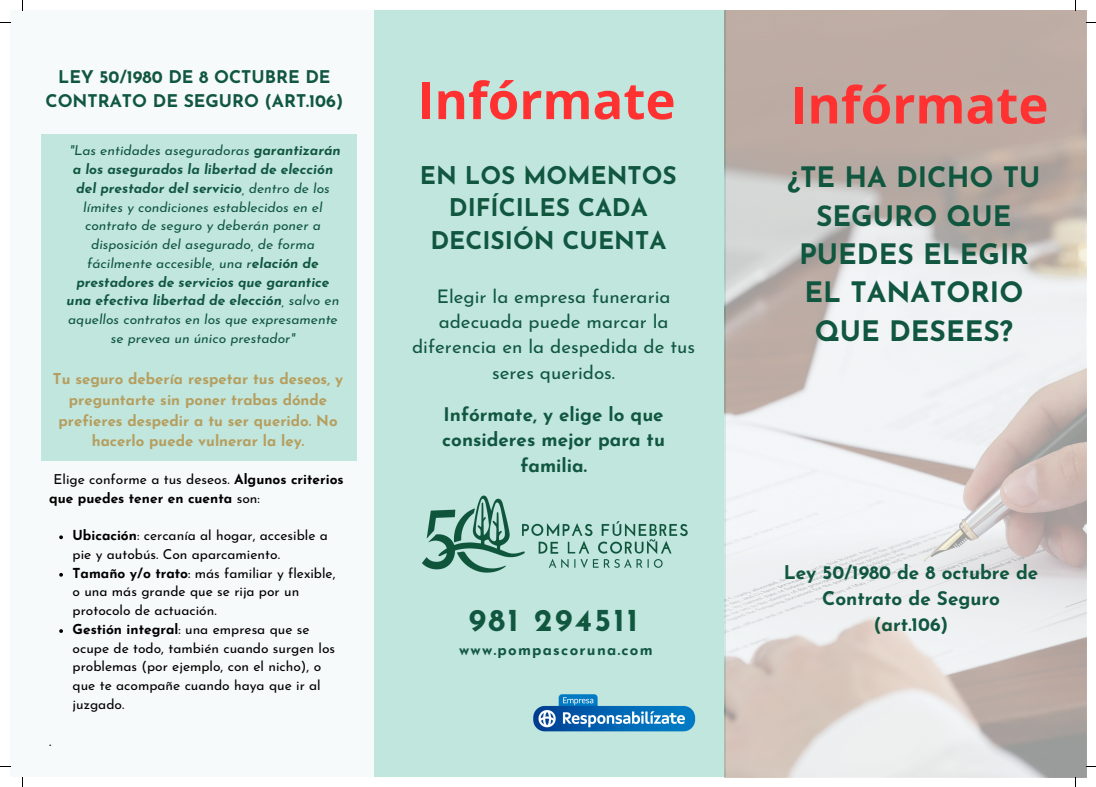
<style>
.page{position:relative;width:1096px;height:787px;background:#fff}
.page>*{position:absolute;margin:0;border:0;box-sizing:border-box;transform-origin:0 0}
.t1{font:700 51px "Open Sans";color:#ff3131}
.t2{font:700 31.38px "Josefin Sans";letter-spacing:.085em;color:#115740}
.t3{font:700 28.12px/38.5px "Josefin Sans";color:#115740;text-align:center}
.t4{font:700 24.38px/32.8px "Josefin Sans";color:#115740;text-align:center}
.t5{font:700 18.88px/26.2px "Josefin Sans";color:#115740;text-align:center}
.t6{font:18.75px/25.2px "Josefin Sans";color:#115740;text-align:center}
.t7{font:700 18.75px/25.2px "Josefin Sans";color:#115740;text-align:center}
.t8{font:700 17.5px/24.4px "Josefin Sans";color:#115740;text-align:center}
.t9{font:700 15px/20.6px "Josefin Sans";color:#b59e5e;text-align:center}
.t10{font:700 15px "Josefin Sans";letter-spacing:.085em;color:#115740}
.t11{font:italic 13.75px/18.8px "Josefin Sans";color:#115740;text-align:center}
.t12{font:13.75px/18.8px "Josefin Sans";color:#000}
.t13{font:700 13.75px/18.8px "Josefin Sans";color:#000}
.s1{font-weight:700}
.s2{font-weight:400}
</style>
<div class="page">
<div style="left:10px;top:10px;width:1076px;height:767px;background:#f7fafa"></div>
<div style="left:374px;top:10px;width:352px;height:767px;background:#c1e6de"></div>
<img style="left:422px;top:495px;width:266px;height:78px">
<div style="left:41px;top:134px;width:316px;height:327px;background:#c1e6de"></div>
<img style="left:533px;top:694px;width:162px;height:37px">
<img style="left:724px;top:10px;width:362px;height:767px">
<svg style="left:59px;top:535px;width:4px;height:4px"></svg>
<svg style="left:59px;top:573px;width:4px;height:4px"></svg>
<svg style="left:59px;top:629px;width:4px;height:4px"></svg>
<h3 class="t8" style="left:45px;top:67px;width:299px">LEY 50/1980 DE 8 OCTUBRE DE<br>CONTRATO DE SEGURO (ART.106)</h3>
<p class="t11" style="left:67px;top:143px;width:275px">"Las entidades aseguradoras <span class="s1">garantizarán a los asegurados la libertad de elección del prestador del servicio</span>, dentro de los límites y condiciones establecidos en el contrato de seguro y deberán poner a disposición del asegurado, de forma fácilmente accesible, una r<span class="s1">elación de prestadores de servicios que garantice una efectiva libertad de elección</span>, salvo en aquellos contratos en los que expresamente se prevea un único prestador"</p>
<h1 class="t9" style="left:53px;top:370px;width:292px">Tu seguro debería respetar tus deseos, y preguntarte sin poner trabas dónde prefieres despedir a tu ser querido. No hacerlo puede vulnerar la ley.</h1>
<h1 class="t13" style="left:49px;top:471px;width:296px;text-indent:4px"><span class="s2">Elige conforme a tus deseos.</span> Algunos criterios que puedes tener en cuenta <span class="s2">son:</span></h1>
<h4 class="t12" style="left:73px;top:527px;width:257px"><span class="s1">Ubicación</span>: cercanía al hogar, accesible a pie y autobús. Con aparcamiento.</h4>
<p class="t12" style="left:73px;top:565px;width:264px"><span class="s1">Tamaño y/o trato</span>: más familiar y flexible, o una más grande que se rija por un protocolo de actuación.</p>
<p class="t12" style="left:73px;top:621px;width:264px"><span class="s1">Gestión integral</span>: una empresa que se ocupe de todo, también cuando surgen los problemas (por ejemplo, con el nicho), o que te acompañe cuando haya que ir al juzgado.</p>
<p class="t12" style="left:49px;top:733px;width:4px">.</p>
<p class="t1" style="left:417px;top:65px;width:259px">Infórmate</p>
<p class="t4" style="left:420px;top:161px;width:258px">EN LOS MOMENTOS<br>DIFÍCILES CADA<br>DECISIÓN CUENTA</p>
<p class="t6" style="left:412px;top:285px;width:284px">Elegir la empresa funeraria adecuada puede marcar la diferencia en la despedida de tus seres queridos.</p>
<p class="t7" style="left:442px;top:404px;width:224px">Infórmate, y elige lo que consideres mejor para tu familia.</p>
<p class="t2" style="left:468px;top:608px;width:171px">981 294511</p>
<p class="t10" style="left:459px;top:643px;width:195px">www.pompascoruna.com</p>
<h2 class="t1" style="left:790px;top:69px;width:259px">Infórmate</h2>
<p class="t3" style="left:787px;top:161px;width:254px">¿TE HA DICHO TU<br>SEGURO QUE<br>PUEDES ELEGIR<br>EL TANATORIO<br>QUE DESEES?</p>
<p class="t5" style="left:783px;top:561px;width:256px">Ley 50/1980 de 8 octubre de<br>Contrato de Seguro (art.106)</p>
</div>
